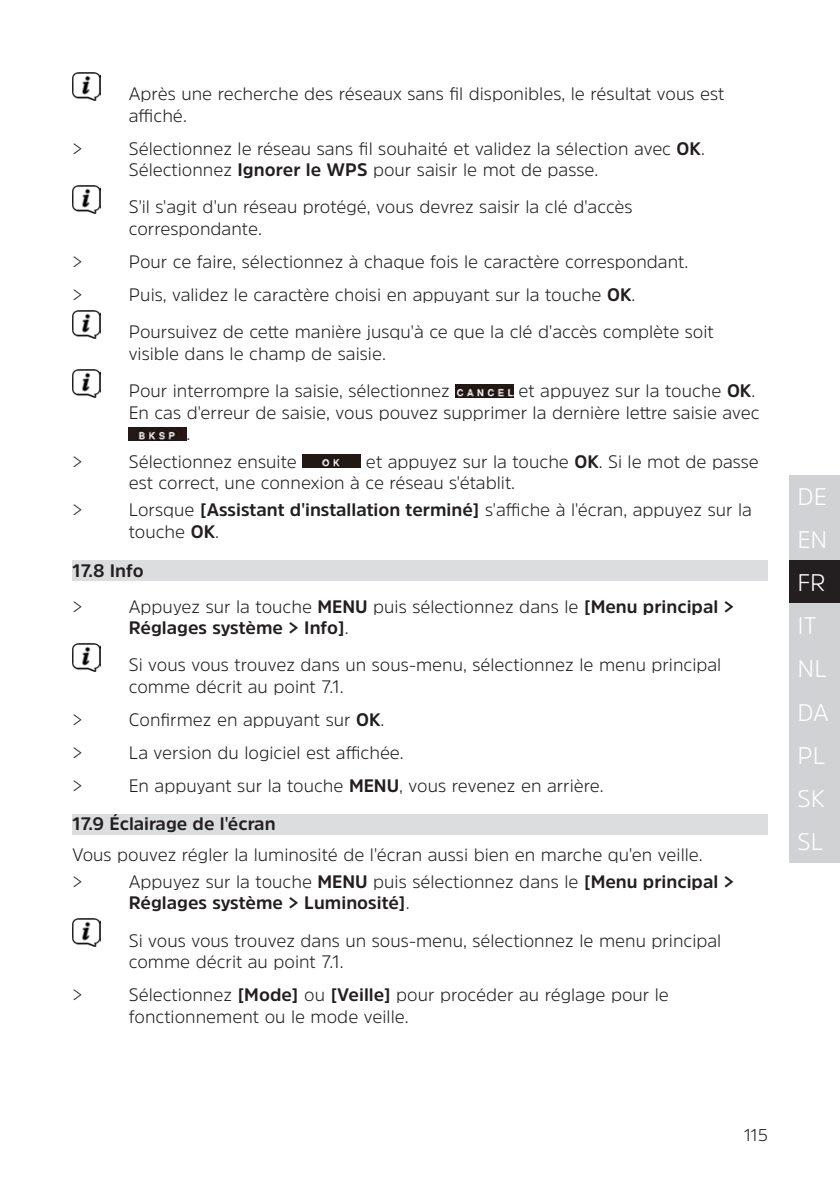
<style>
.page{position:relative;width:840px;height:1191px;background:#fff}
.page>*{position:absolute;margin:0;border:0;box-sizing:border-box;transform-origin:0 0}
.t1{font:300 24px/43px "Amsi Pro";color:#fff}
.Hinweis{font:300 18px/21.6px "Amsi Pro";color:#231f20}
.Einzug{font:300 18px/21.6px "Amsi Pro";color:#231f20}
.Einzug-2{font:700 18px/21.6px "Amsi Pro";color:#231f20}
.t2{font:300 17px "Amsi Pro";color:#231f20}
.s1{font-weight:700}
.s2{font-weight:300}
</style>
<div class="page">
<div style="left:788px;top:518px;width:51px;height:43px;background:#d1d2d4"></div>
<div style="left:788px;top:561px;width:51px;height:43px;background:#231f20"></div>
<div style="left:788px;top:604px;width:51px;height:43px;background:#d1d2d4"></div>
<div style="left:788px;top:647px;width:51px;height:43px;background:#d1d2d4"></div>
<div style="left:788px;top:690px;width:51px;height:43px;background:#d1d2d4"></div>
<div style="left:788px;top:733px;width:51px;height:43px;background:#d1d2d4"></div>
<div style="left:788px;top:776px;width:51px;height:43px;background:#d1d2d4"></div>
<div style="left:788px;top:819px;width:51px;height:43px;background:#d1d2d4"></div>
<div style="left:788px;top:475px;width:51px;height:43px;background:#d1d2d4"></div>
<div style="left:72px;top:560px;width:695px;height:21px;background:#dcdddf"></div>
<div style="left:72px;top:814px;width:695px;height:21px;background:#dcdddf"></div>
<img style="left:72px;top:72px;width:28px;height:28px">
<img style="left:72px;top:185px;width:28px;height:28px">
<img style="left:72px;top:310px;width:28px;height:28px">
<img style="left:72px;top:369px;width:28px;height:28px">
<img style="left:455px;top:384px;width:57px;height:13px">
<img style="left:129px;top:427px;width:57px;height:13px">
<img style="left:302px;top:455px;width:58px;height:12px">
<img style="left:72px;top:643px;width:28px;height:28px">
<img style="left:72px;top:918px;width:28px;height:28px">
<p class="Hinweis" style="left:129px;top:82px;width:596px">Après une recherche des réseaux sans fil disponibles, le résultat vous est affiché.</p>
<p class="Einzug" style="left:72px;top:137px;width:12px">&gt;</p>
<p class="Einzug" style="left:129px;top:137px;width:577px">Sélectionnez le réseau sans fil souhaité et validez la sélection avec <span class="s1">OK</span>.<br>Sélectionnez <span class="s1">Ignorer le WPS</span> pour saisir le mot de passe.</p>
<p class="Hinweis" style="left:129px;top:196px;width:505px">S'il s'agit d'un réseau protégé, vous devrez saisir la clé d'accès correspondante.</p>
<p class="Einzug" style="left:72px;top:250px;width:12px">&gt;</p>
<p class="Einzug" style="left:129px;top:250px;width:560px">Pour ce faire, sélectionnez à chaque fois le caractère correspondant.</p>
<p class="Einzug" style="left:72px;top:283px;width:12px">&gt;</p>
<p class="Einzug" style="left:129px;top:283px;width:508px">Puis, validez le caractère choisi en appuyant sur la touche <span class="s1">OK</span>.</p>
<p class="Hinweis" style="left:129px;top:320px;width:586px">Poursuivez de cette manière jusqu'à ce que la clé d'accès complète soit visible dans le champ de saisie.</p>
<p class="Hinweis" style="left:129px;top:379px;width:322px">Pour interrompre la saisie, sélectionnez</p>
<p class="Hinweis" style="left:518px;top:379px;width:238px">et appuyez sur la touche <span class="s1">OK</span>.</p>
<p class="Hinweis" style="left:129px;top:401px;width:632px">En cas d'erreur de saisie, vous pouvez supprimer la dernière lettre saisie avec</p>
<p class="Hinweis" style="left:186px;top:423px;width:5px">.</p>
<p class="Hinweis" style="left:72px;top:450px;width:12px">&gt;</p>
<p class="Hinweis" style="left:129px;top:450px;width:169px">Sélectionnez ensuite</p>
<p class="Hinweis" style="left:129px;top:450px;width:631px;text-indent:237px">et appuyez sur la touche <span class="s1">OK</span>. Si le mot de passe est correct, une connexion à ce réseau s'établit.</p>
<p class="Hinweis" style="left:72px;top:499px;width:12px">&gt;</p>
<p class="Hinweis" style="left:129px;top:499px;width:624px">Lorsque <span class="s1">[Assistant d'installation terminé]</span> s'affiche à l'écran, appuyez sur la touche <span class="s1">OK</span>.</p>
<p class="Einzug-2" style="left:72px;top:559px;width:73px">17.8 Info</p>
<p class="Einzug" style="left:72px;top:595px;width:12px">&gt;</p>
<p class="Einzug" style="left:129px;top:595px;width:606px">Appuyez sur la touche <span class="s1">MENU</span> puis sélectionnez dans le <span class="s1">[Menu principal &gt;<br>Réglages système &gt; Info]</span>.</p>
<p class="Hinweis" style="left:129px;top:653px;width:593px">Si vous vous trouvez dans un sous-menu, sélectionnez le menu principal comme décrit au point 7.1.</p>
<p class="Einzug" style="left:72px;top:708px;width:12px">&gt;</p>
<p class="Einzug" style="left:129px;top:708px;width:257px">Confirmez en appuyant sur <span class="s1">OK</span>.</p>
<p class="Einzug" style="left:72px;top:741px;width:12px">&gt;</p>
<p class="Einzug" style="left:129px;top:741px;width:276px">La version du logiciel est affichée.</p>
<p class="Einzug" style="left:72px;top:774px;width:12px">&gt;</p>
<p class="Einzug" style="left:129px;top:774px;width:476px">En appuyant sur la touche <span class="s1">MENU</span>, vous revenez en arrière.</p>
<p class="Einzug-2" style="left:72px;top:813px;width:205px">17.9 Éclairage de l'écran</p>
<p class="Einzug" style="left:72px;top:843px;width:631px">Vous pouvez régler la luminosité de l'écran aussi bien en marche qu'en veille.</p>
<p class="Einzug" style="left:72px;top:870px;width:12px">&gt;</p>
<p class="Einzug-2" style="left:129px;top:870px;width:606px"><span class="s2">Appuyez sur la touche</span> MENU <span class="s2">puis sélectionnez dans le</span> [Menu principal &gt;<br>Réglages système &gt; Luminosité]<span class="s2">.</span></p>
<p class="Hinweis" style="left:129px;top:929px;width:593px">Si vous vous trouvez dans un sous-menu, sélectionnez le menu principal comme décrit au point 7.1.</p>
<p class="Einzug" style="left:72px;top:983px;width:12px">&gt;</p>
<p class="Einzug" style="left:129px;top:983px;width:541px">Sélectionnez <span class="s1">[Mode]</span> ou <span class="s1">[Veille]</span> pour procéder au réglage pour le fonctionnement ou le mode veille.</p>
<h1 class="t1" style="left:797px;top:474px;width:33px">DE<br>EN<br>FR<br>IT<br>NL<br>DA<br>PL<br>SK<br>SL</h1>
<p class="t2" style="left:743px;top:1123px;width:26px">115</p>
</div>
